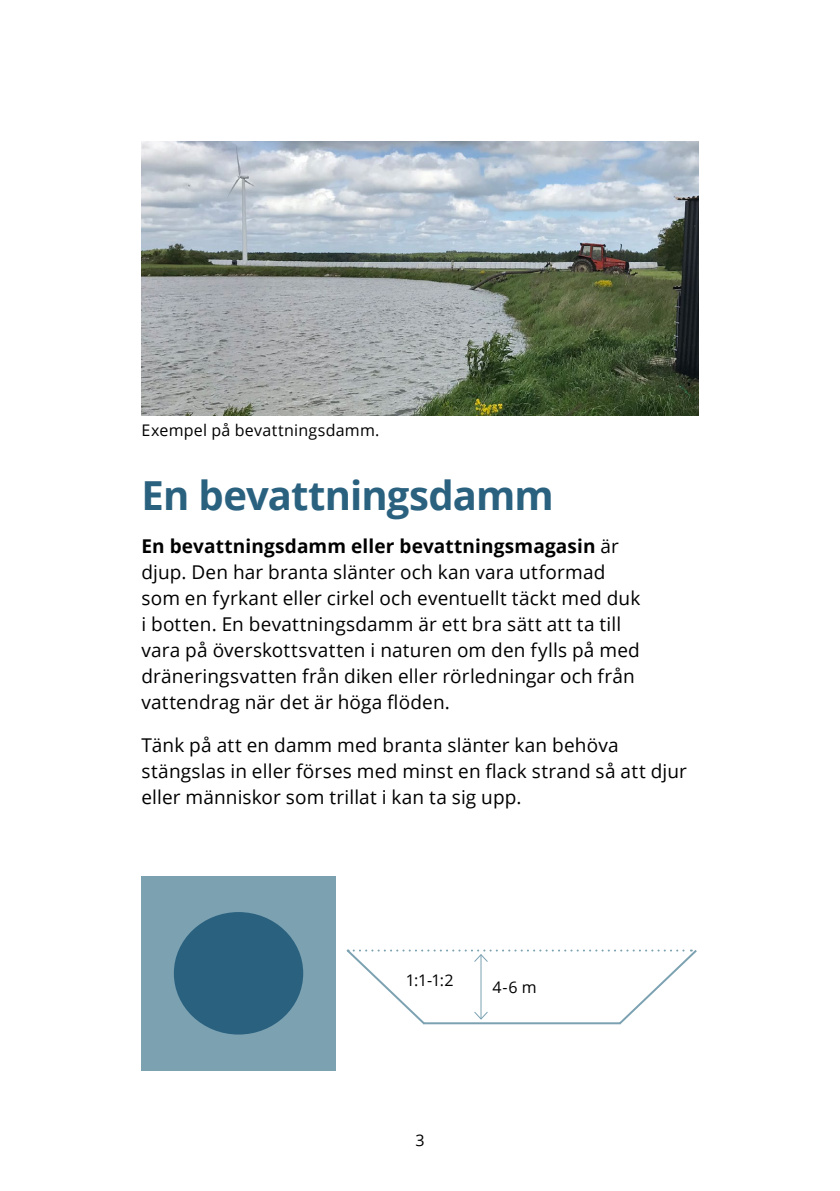
<style>
.page{position:relative;width:840px;height:1191px;background:#fff}
.page>*{position:absolute;margin:0;border:0;box-sizing:border-box;transform-origin:0 0}
.Rubrik_1{font:700 40px "Open Sans";letter-spacing:-.025em;color:#2a617f}
.Brödtext_Open_Sans_9_5_13{font:19px/26px "Open Sans";letter-spacing:.01em;color:#000}
.Figurtext{font:16px "Open Sans";letter-spacing:.02em;color:#000}
.s1{font-weight:700}
</style>
<div class="page">
<img style="left:141px;top:142px;width:556px;height:274px">
<div style="left:141px;top:876px;width:194px;height:194px;background:#7ca2b2"></div>
<div style="left:174px;top:912px;width:129px;height:122px;background:#2a617f;border-radius:50%"></div>
<svg style="left:346px;top:949px;width:351px;height:76px"></svg>
<p class="Figurtext" style="left:141px;top:420px;width:239px">Exempel på bevattningsdamm.</p>
<h1 class="Rubrik_1" style="left:141px;top:467px;width:414px">En bevattningsdamm</h1>
<p class="Brödtext_Open_Sans_9_5_13" style="left:141px;top:532px;width:500px"><span class="s1">En bevattningsdamm eller bevattningsmagasin</span> är djup. Den har branta slänter och kan vara utformad som en fyrkant eller cirkel och eventuellt täckt med duk i botten. En bevattningsdamm är ett bra sätt att ta till vara på överskottsvatten i naturen om den fylls på med dräneringsvatten från diken eller rörledningar och från vattendrag när det är höga flöden.</p>
<p class="Brödtext_Open_Sans_9_5_13" style="left:141px;top:731px;width:546px">Tänk på att en damm med branta slänter kan behöva stängslas in eller förses med minst en flack strand så att djur eller människor som trillat i kan ta sig upp.</p>
<p class="Figurtext" style="left:405px;top:969px;width:49px">1:1-1:2</p>
<p class="Figurtext" style="left:492px;top:976px;width:46px">4-6 m</p>
<p class="Figurtext" style="left:415px;top:1129px;width:11px">3</p>
</div>
